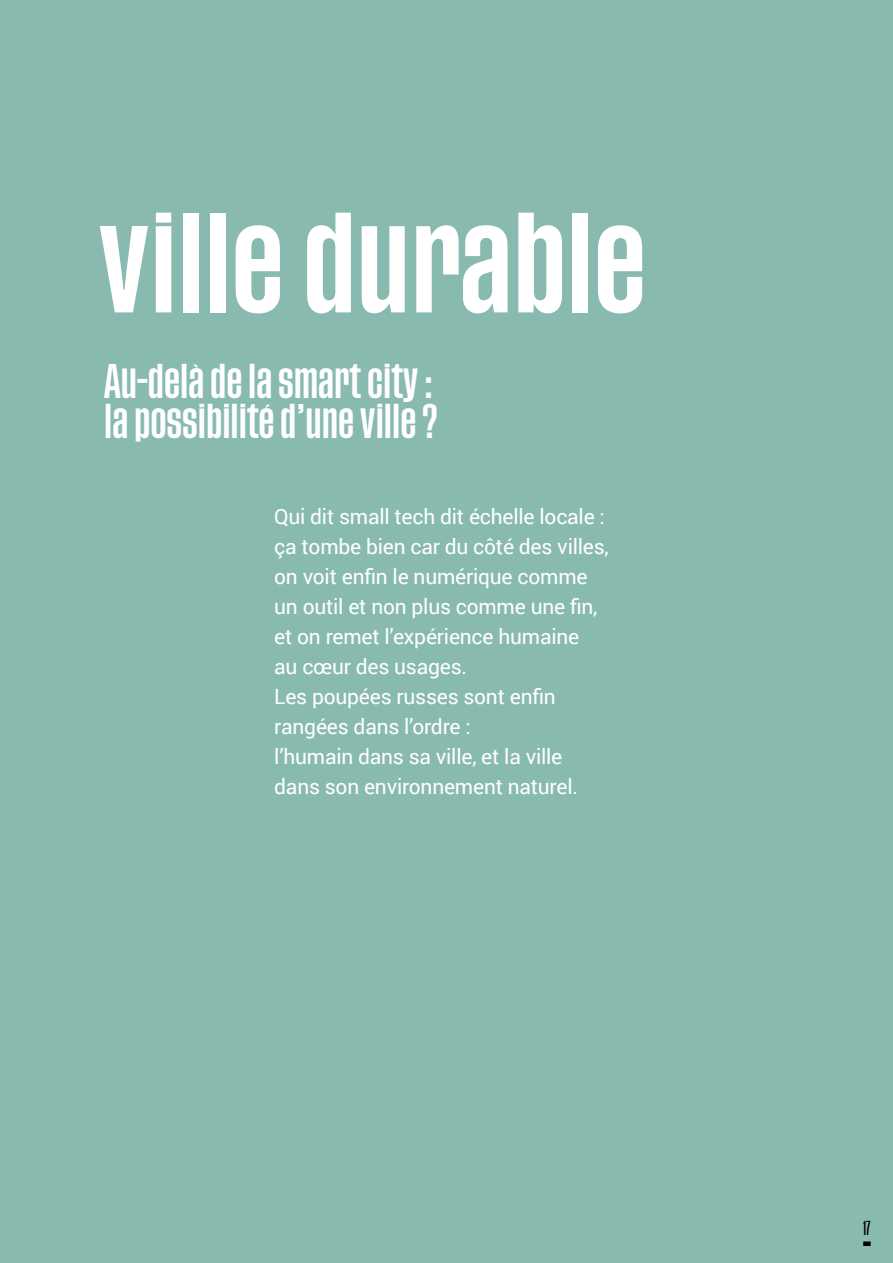
<style>
.page{position:relative;width:893px;height:1263px;background:#88bab0}
.page>*{position:absolute;margin:0;border:0;box-sizing:border-box;transform-origin:0 0}
.t1{font:500 105px "Tusker Grotesk 5500";color:#fff}
.t2{font:500 36px/40.5px "Tusker Grotesk 4500";color:#fff}
.t3{font:21px/30px "Roboto";letter-spacing:-.01em;color:#fff}
.t4{font:500 15px "Tusker Grotesk 3500";color:#000}
</style>
<div class="page">
<div style="left:863px;top:1241px;width:8px;height:5px;background:#000"></div>
<h1 class="t1" style="left:98px;top:201px;width:550px">ville durable</h1>
<h2 class="t2" style="left:104px;top:363px;width:335px">Au-delà de la smart city : la possibilité d’une ville ?</h2>
<p class="t3" style="left:274px;top:500px;width:336px">Qui dit small tech dit échelle locale : ça tombe bien car du côté des villes, on voit enfin le numérique comme un outil et non plus comme une fin, et on remet l’expérience humaine<br>au cœur des usages.<br>Les poupées russes sont enfin rangées dans l’ordre :<br>l’humain dans sa ville, et la ville dans son environnement naturel.</p>
<p class="t4" style="left:863px;top:1219px;width:9px">17</p>
</div>
